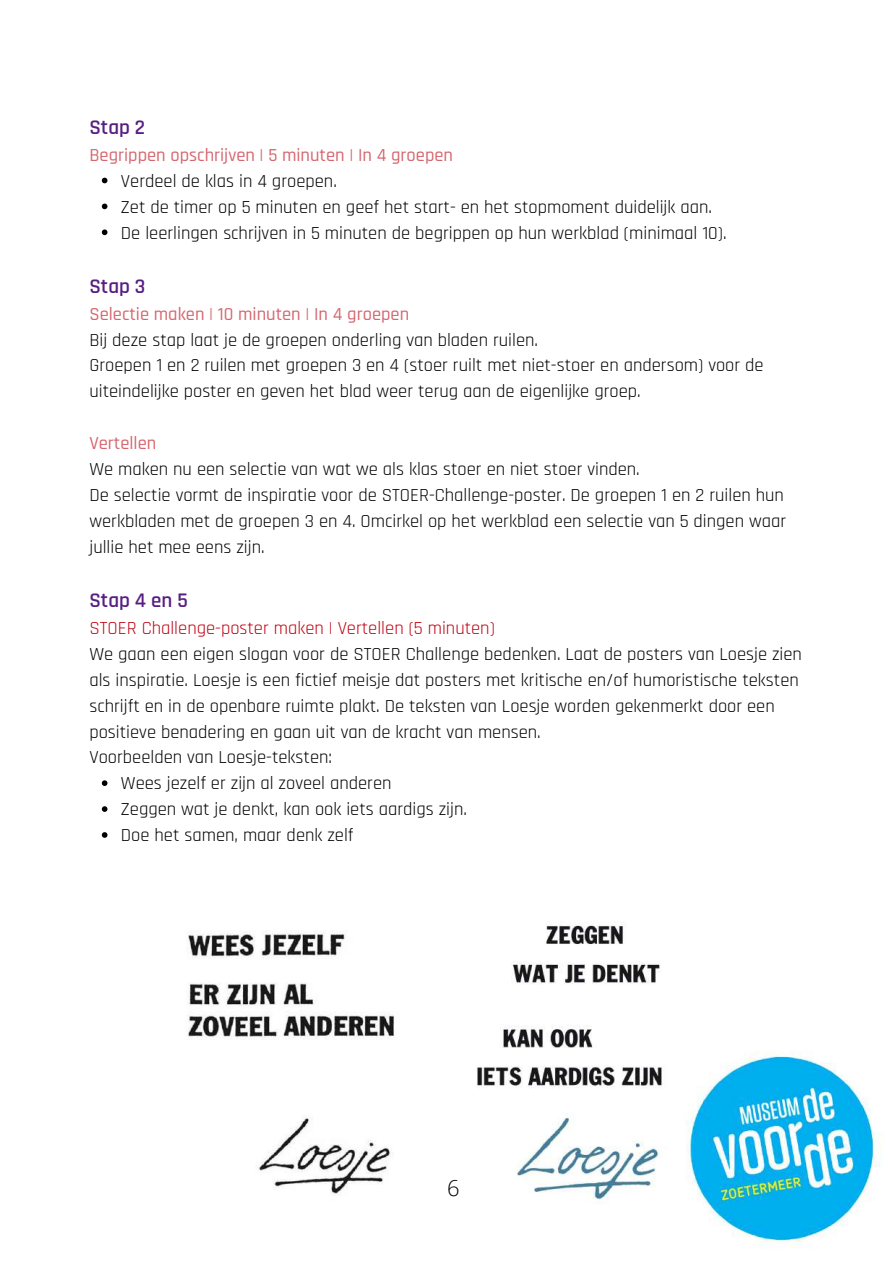
<style>
.page{position:relative;width:894px;height:1264px;background:#fff}
.page>*{position:absolute;margin:0;border:0;box-sizing:border-box;transform-origin:0 0}
.t1{font:300 21.9px "Open Sans";color:#000}
.t2{font:600 21px "Rajdhani";color:#581e82}
.t3{font:18.6px/26px "Rajdhani";color:#000}
.t4{font:500 18.6px "Rajdhani";color:#d5666f}
.t5{font:18.6px "Rajdhani";color:#bf0011}
</style>
<div class="page">
<svg style="left:102px;top:178px;width:5px;height:5px"></svg>
<svg style="left:102px;top:203px;width:5px;height:6px"></svg>
<svg style="left:102px;top:229px;width:5px;height:6px"></svg>
<svg style="left:102px;top:780px;width:5px;height:6px"></svg>
<svg style="left:102px;top:806px;width:5px;height:5px"></svg>
<svg style="left:102px;top:832px;width:5px;height:5px"></svg>
<img style="left:686px;top:1051px;width:195px;height:198px">
<img style="left:476px;top:925px;width:187px;height:279px">
<img style="left:188px;top:931px;width:206px;height:264px">
<p class="t2" style="left:89px;top:114px;width:57px">Stap 2</p>
<p class="t4" style="left:89px;top:143px;width:365px">Begrippen opschrijven | 5 minuten | In 4 groepen</p>
<p class="t3" style="left:121px;top:168px;width:607px">Verdeel de klas in 4 groepen.<br>Zet de timer op 5 minuten en geef het start- en het stopmoment duidelijk aan.<br>De leerlingen schrijven in 5 minuten de begrippen op hun werkblad (minimaal 10).</p>
<p class="t2" style="left:89px;top:273px;width:58px">Stap 3</p>
<p class="t4" style="left:89px;top:302px;width:321px">Selectie maken | 10 minuten | In 4 groepen</p>
<p class="t3" style="left:89px;top:327px;width:675px">Bij deze stap laat je de groepen onderling van bladen ruilen.<br>Groepen 1 en 2 ruilen met groepen 3 en 4 (stoer ruilt met niet-stoer en andersom) voor de uiteindelijke poster en geven het blad weer terug aan de eigenlijke groep.</p>
<p class="t4" style="left:89px;top:432px;width:68px">Vertellen</p>
<p class="t3" style="left:89px;top:456px;width:698px">We maken nu een selectie van wat we als klas stoer en niet stoer vinden.<br>De selectie vormt de inspiratie voor de STOER-Challenge-poster. De groepen 1 en 2 ruilen hun werkbladen met de groepen 3 en 4. Omcirkel op het werkblad een selectie van 5 dingen waar jullie het mee eens zijn.</p>
<p class="t2" style="left:89px;top:587px;width:100px">Stap 4 en 5</p>
<p class="t5" style="left:89px;top:616px;width:407px">STOER Challenge-poster maken | Vertellen (5 minuten)</p>
<p class="t3" style="left:89px;top:641px;width:714px">We gaan een eigen slogan voor de STOER Challenge bedenken. Laat de posters van Loesje zien als inspiratie. Loesje is een fictief meisje dat posters met kritische en/of humoristische teksten schrijft en in de openbare ruimte plakt. De teksten van Loesje worden gekenmerkt door een positieve benadering en gaan uit van de kracht van mensen.<br>Voorbeelden van Loesje-teksten:</p>
<p class="t3" style="left:121px;top:771px;width:347px">Wees jezelf er zijn al zoveel anderen<br>Zeggen wat je denkt, kan ook iets aardigs zijn.<br>Doe het samen, maar denk zelf</p>
<p class="t1" style="left:447px;top:1172px;width:14px">6</p>
</div>
